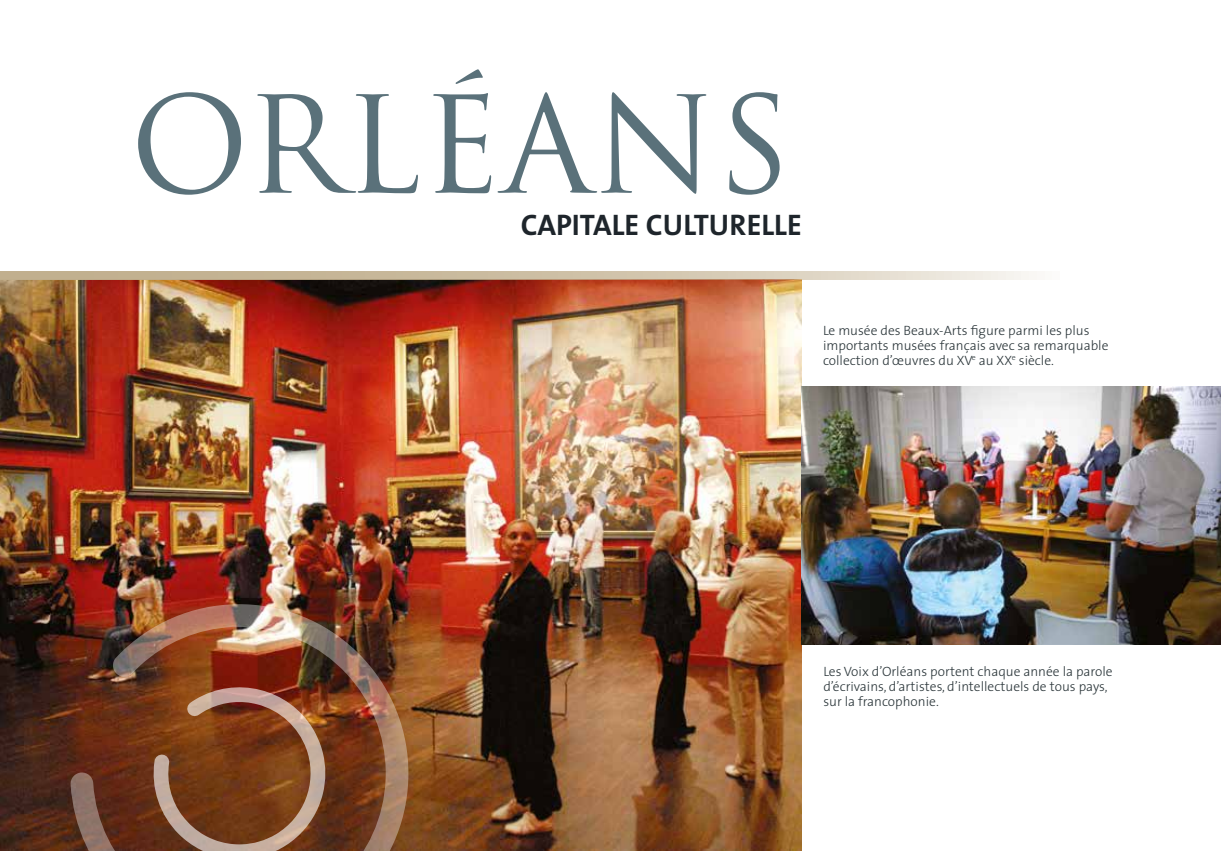
<style>
.page{position:relative;width:1221px;height:851px;background:#fff}
.page>*{position:absolute;margin:0;border:0;box-sizing:border-box;transform-origin:0 0}
.t1{font:130.65px "Trajan";color:#5a717a}
.t2{font:700 29.85px "The Sans";color:#1e252b}
.t3{font:300 13.5px/15px "The Sans";color:#2a3539}
</style>
<div class="page">
<img style="left:1px;top:279px;width:800px;height:571px">
<img style="left:0;top:279px;width:1px;height:571px">
<svg style="left:0;top:271px;width:1037px;height:8px;background:#d1c4ac"></svg>
<img style="left:801px;top:386px;width:419px;height:258px">
<img style="left:70px;top:602px;width:339px;height:248px">
<svg style="left:150px;top:675px;width:176px;height:175px;background:#864f2f"></svg>
<h1 class="t1" style="left:130px;top:66px;width:662px">ORLÉANS</h1>
<h2 class="t2" style="left:520px;top:199px;width:282px">CAPITALE CULTURELLE</h2>
<p class="t3" style="left:823px;top:322px;width:287px">Le musée des Beaux-Arts figure parmi les plus importants musées français avec sa remarquable collection d’œuvres du XV<sup>e</sup> au XX<sup>e</sup> siècle.</p>
<p class="t3" style="left:823px;top:663px;width:291px">Les Voix d’Orléans portent chaque année la parole d’écrivains, d’artistes, d’intellectuels de tous pays, sur la francophonie.</p>
</div>
